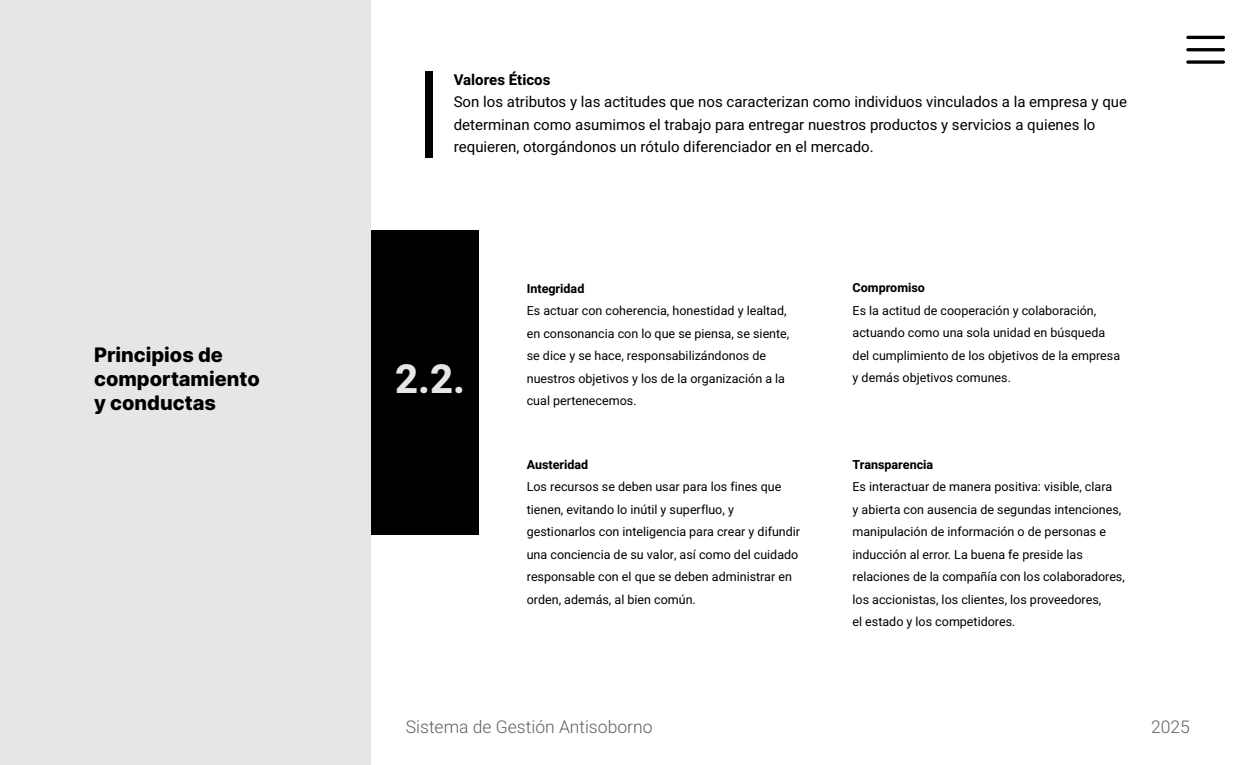
<style>
.page{position:relative;width:1260px;height:765px;background:#fff}
.page>*{position:absolute;margin:0;border:0;box-sizing:border-box;transform-origin:0 0}
.t1{font:800 40.12px "Heebo";color:#e6e6e6}
.t2{font:800 20px/24px "Inter";color:#000}
.t3{font:300 17.5px "Heebo";color:#606060}
.t4{font:15px/22.5px "Heebo";color:#000}
.t5{font:700 15px "Heebo";color:#000}
.t6{font:12.5px/22.5px "Heebo";color:#000}
.t7{font:700 12.5px "Heebo";color:#000}
</style>
<div class="page">
<div style="left:425px;top:71px;width:7px;height:87px;background:#000"></div>
<div style="left:0;top:0;width:371px;height:765px;background:#e6e6e6"></div>
<div style="left:371px;top:230px;width:108px;height:305px;background:#000"></div>
<svg style="left:1186px;top:36px;width:39px;height:3px"></svg>
<svg style="left:1186px;top:60px;width:39px;height:4px"></svg>
<svg style="left:1186px;top:48px;width:39px;height:3px"></svg>
<h2 class="t2" style="left:94px;top:342px;width:167px">Principios de comportamiento y conductas</h2>
<p class="t5" style="left:454px;top:69px;width:98px">Valores Éticos</p>
<p class="t4" style="left:454px;top:91px;width:675px">Son los atributos y las actitudes que nos caracterizan como individuos vinculados a la empresa y que determinan como asumimos el trabajo para entregar nuestros productos y servicios a quienes lo requieren, otorgándonos un rótulo diferenciador en el mercado.</p>
<h1 class="t1" style="left:395px;top:351px;width:72px">2.2.</h1>
<p class="t7" style="left:527px;top:279px;width:59px">Integridad</p>
<p class="t6" style="left:527px;top:299px;width:264px">Es actuar con coherencia, honestidad y lealtad, en consonancia con lo que se piensa, se siente, se dice y se hace, responsabilizándonos de nuestros objetivos y los de la organización a la cual pertenecemos.</p>
<p class="t7" style="left:527px;top:456px;width:63px">Austeridad</p>
<p class="t6" style="left:527px;top:476px;width:275px">Los recursos se deben usar para los fines que tienen, evitando lo inútil y superfluo, y gestionarlos con inteligencia para crear y difundir una conciencia de su valor, así como del cuidado responsable con el que se deben administrar en orden, además, al bien común.</p>
<p class="t7" style="left:853px;top:279px;width:74px">Compromiso</p>
<p class="t6" style="left:853px;top:299px;width:269px">Es la actitud de cooperación y colaboración, actuando como una sola unidad en búsqueda del cumplimiento de los objetivos de la empresa y demás objetivos comunes.</p>
<p class="t7" style="left:853px;top:456px;width:82px">Transparencia</p>
<p class="t6" style="left:853px;top:476px;width:274px">Es interactuar de manera positiva: visible, clara<br>y abierta con ausencia de segundas intenciones, manipulación de información o de personas e inducción al error. La buena fe preside las relaciones de la compañía con los colaboradores, los accionistas, los clientes, los proveedores,<br>el estado y los competidores.</p>
<h3 class="t3" style="left:406px;top:714px;width:248px">Sistema de Gestión Antisoborno</h3>
<h3 class="t3" style="left:1151px;top:714px;width:40px">2025</h3>
</div>
